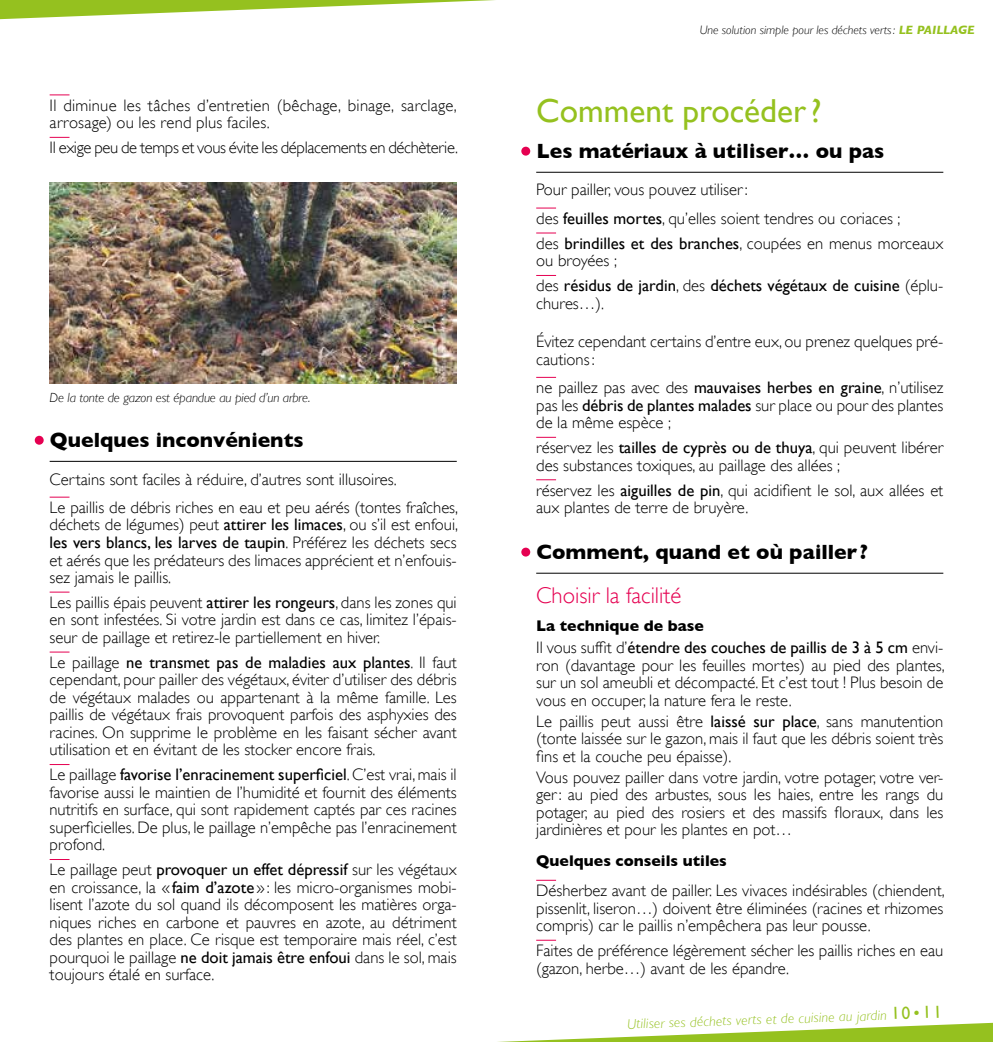
<style>
.page{position:relative;width:993px;height:1042px;background:#fff}
.page>*{position:absolute;margin:0;border:0;box-sizing:border-box;transform-origin:0 0}
.t1{font:33.25px "Gill Sans";color:#95c11f}
.t2{font:300 22.75px "Gill Sans";color:#e50051}
.t3{font:700 21px "Gill Sans";color:#000}
.t4{font:300 16.62px/17.5px "Gill Sans";color:#000;text-align:justify}
.t5{font:16.62px/17.5px "Gill Sans";color:#000}
.t6{font:300 16.62px "Gill Sans";letter-spacing:-.02em;color:#000}
.t7{font:700 15.75px "Gill Sans";color:#000}
.t8{font:italic 300 14px "Gill Sans";color:#95c11f}
.t9{font:italic 300 13.3px "Gill Sans";letter-spacing:-.01em;color:#000}
.t10{font:italic 300 12.25px "Gill Sans";color:#000}
.s1{font-weight:400}
.s2{font-weight:700;color:#95c11f}
.s3{font-weight:300}
.s4{font-weight:400;font-style:normal;font-size:17.5px}
.s5{font-style:normal;font-size:17.5px}
</style>
<div class="page">
<svg style="left:0;top:0;width:495px;height:20px"></svg>
<svg style="left:498px;top:1022px;width:494px;height:20px"></svg>
<svg style="left:50px;top:94px;width:19px;height:1px"></svg>
<svg style="left:50px;top:137px;width:19px;height:1px"></svg>
<hr style="left:50px;top:461px;width:406px;height:1px;background:#000">
<svg style="left:50px;top:497px;width:19px;height:1px"></svg>
<svg style="left:50px;top:592px;width:19px;height:1px"></svg>
<svg style="left:50px;top:651px;width:19px;height:1px"></svg>
<svg style="left:50px;top:764px;width:19px;height:1px"></svg>
<svg style="left:50px;top:859px;width:19px;height:1px"></svg>
<img style="left:50px;top:182px;width:406px;height:201px">
<div style="left:35px;top:436px;width:9px;height:9px;background:#e50051;border-radius:50%"></div>
<hr style="left:536px;top:172px;width:407px;height:1px;background:#000">
<svg style="left:536px;top:208px;width:20px;height:1px"></svg>
<svg style="left:536px;top:233px;width:20px;height:1px"></svg>
<svg style="left:536px;top:275px;width:20px;height:1px"></svg>
<svg style="left:536px;top:377px;width:20px;height:1px"></svg>
<svg style="left:536px;top:437px;width:20px;height:1px"></svg>
<svg style="left:536px;top:479px;width:20px;height:1px"></svg>
<hr style="left:536px;top:573px;width:407px;height:1px;background:#000">
<svg style="left:536px;top:880px;width:20px;height:1px"></svg>
<svg style="left:536px;top:940px;width:20px;height:1px"></svg>
<div style="left:521px;top:147px;width:9px;height:9px;background:#e50051;border-radius:50%"></div>
<div style="left:521px;top:548px;width:9px;height:8px;background:#e50051;border-radius:50%"></div>
<p class="t4" style="left:50px;top:96px;width:408px">Il diminue les tâches d’entretien (bêchage, binage, sarclage, arrosage) ou les rend plus faciles.</p>
<p class="t6" style="left:50px;top:138px;width:410px">Il exige peu de temps et vous évite les déplacements en déchèterie.</p>
<p class="t9" style="left:50px;top:390px;width:262px">De la tonte de gazon est épandue au pied d’un arbre.</p>
<p class="t3" style="left:50px;top:428px;width:255px">Quelques inconvénients</p>
<p class="t4" style="left:50px;top:465px;width:410px;line-height:28.3px">Certains sont faciles à réduire, d’autres sont illusoires.<br>Le paillis de débris riches en eau et peu aérés (tontes fraîches,</p>
<p class="t4" style="left:50px;top:516px;width:410px">déchets de légumes) peut <span class="s1">attirer les limaces</span>, ou s’il est enfoui, <span class="s1">les vers blancs, les larves de taupin</span>. Préférez les déchets secs et aérés que les prédateurs des limaces apprécient et n’enfouis&shy;sez jamais le paillis.</p>
<p class="t4" style="left:50px;top:593px;width:408px">Les paillis épais peuvent <span class="s1">attirer les rongeurs</span>, dans les zones qui en sont infestées. Si votre jardin est dans ce cas, limitez l’épais&shy;seur de paillage et retirez-le partiellement en hiver.</p>
<p class="t4" style="left:50px;top:653px;width:408px">Le paillage <span class="s1">ne transmet pas de maladies aux plantes</span>. Il faut cependant, pour pailler des végétaux, éviter d’utiliser des débris de végétaux malades ou appartenant à la même famille. Les paillis de végétaux frais provoquent parfois des asphyxies des racines. On supprime le problème en les faisant sécher avant utilisation et en évitant de les stocker encore frais.</p>
<p class="t4" style="left:50px;top:766px;width:408px">Le paillage <span class="s1">favorise l’enracinement superficiel</span>. C’est vrai, mais il favorise aussi le maintien de l’humidité et fournit des éléments nutritifs en surface, qui sont rapidement captés par ces racines superficielles. De plus, le paillage n’empêche pas l’enracinement profond.</p>
<p class="t4" style="left:50px;top:861px;width:408px">Le paillage peut <span class="s1">provoquer un effet dépressif</span> sur les végétaux en croissance, la «<span class="s1">faim d’azote</span>»: les micro-organismes mobi&shy;lisent l’azote du sol quand ils décomposent les matières orga&shy;niques riches en carbone et pauvres en azote, au détriment des plantes en place. Ce risque est temporaire mais réel, c’est pourquoi le paillage <span class="s1">ne doit jamais être enfoui</span> dans le sol, mais toujours étalé en surface.</p>
<p class="t10" style="left:699px;top:23px;width:276px">Une solution simple pour les déchets verts: <span class="s2">LE PAILLAGE</span></p>
<h1 class="t1" style="left:536px;top:91px;width:287px">Comment procéder?</h1>
<p class="t3" style="left:536px;top:139px;width:349px">Les matériaux à utiliser… ou pas</p>
<p class="t4" style="left:536px;top:176px;width:366px;line-height:28.3px">Pour pailler, vous pouvez utiliser:<br>des <span class="s1">feuilles mortes</span>, qu’elles soient tendres ou coriaces ;</p>
<p class="t4" style="left:536px;top:234px;width:408px">des <span class="s1">brindilles et des branches</span>, coupées en menus morceaux ou broyées ;</p>
<p class="t5" style="left:536px;top:277px;width:408px"><span class="s3">des</span> résidus de jardin<span class="s3">, des</span> déchets végétaux de cuisine <span class="s3">(éplu&shy;chures…).</span></p>
<p class="t4" style="left:536px;top:333px;width:408px">Évitez cependant certains d’entre eux, ou prenez quelques pré&shy;cautions:</p>
<p class="t4" style="left:536px;top:379px;width:408px">ne paillez pas avec des <span class="s1">mauvaises herbes en graine</span>, n’utilisez pas les <span class="s1">débris de plantes malades</span> sur place ou pour des plantes de la même espèce ;</p>
<p class="t4" style="left:536px;top:439px;width:408px">réservez les <span class="s1">tailles de cyprès ou de thuya</span>, qui peuvent libérer des substances toxiques, au paillage des allées ;</p>
<p class="t4" style="left:536px;top:481px;width:408px">réservez les <span class="s1">aiguilles de pin</span>, qui acidifient le sol, aux allées et aux plantes de terre de bruyère.</p>
<p class="t3" style="left:536px;top:540px;width:333px">Comment, quand et où pailler ?</p>
<h2 class="t2" style="left:536px;top:583px;width:146px">Choisir la facilité</h2>
<p class="t7" style="left:536px;top:616px;width:169px">La technique de base</p>
<p class="t4" style="left:536px;top:639px;width:410px">Il vous suffit d’<span class="s1">étendre des couches de paillis de 3 à 5 cm</span> envi&shy;ron (davantage pour les feuilles mortes) au pied des plantes, sur un sol ameubli et décompacté. Et c’est tout ! Plus besoin de vous en occuper, la nature fera le reste.</p>
<p class="t4" style="left:536px;top:712px;width:408px">Le paillis peut aussi être <span class="s1">laissé sur place</span>, sans manutention (tonte laissée sur le gazon, mais il faut que les débris soient très fins et la couche peu épaisse).</p>
<p class="t4" style="left:536px;top:768px;width:408px">Vous pouvez pailler dans votre jardin, votre potager, votre ver&shy;ger: au pied des arbustes, sous les haies, entre les rangs du potager, au pied des rosiers et des massifs floraux, dans les jardinières et pour les plantes en pot…</p>
<p class="t7" style="left:536px;top:851px;width:192px">Quelques conseils utiles</p>
<p class="t4" style="left:536px;top:882px;width:410px">Désherbez avant de pailler. Les vivaces indésirables (chiendent, pissenlit, liseron…) doivent être éliminées (racines et rhizomes compris) car le paillis n’empêchera pas leur pousse.</p>
<p class="t4" style="left:536px;top:942px;width:408px">Faites de préférence légèrement sécher les paillis riches en eau (gazon, herbe…) avant de les épandre.</p>
<p class="t8" style="left:626px;top:1016px;width:316px;rotate:-2deg">Utiliser ses déchets verts et de cuisine au jardin <span class="s4">10</span><span class="s5">•</span><span class="s4">11</span></p>
</div>
